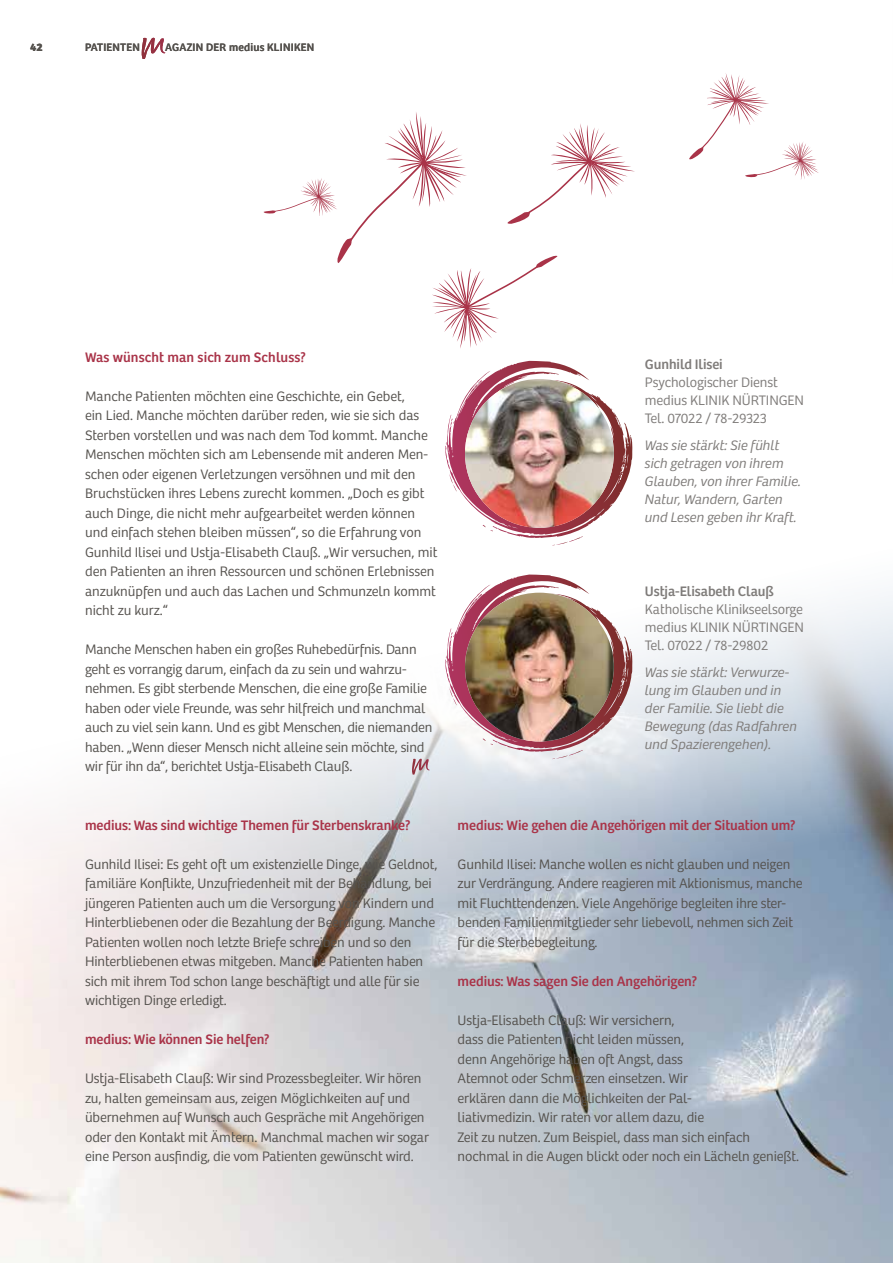
<style>
.page{position:relative;width:893px;height:1263px;background:#fff}
.page>*{position:absolute;margin:0;border:0;box-sizing:border-box;transform-origin:0 0}
.t1{font:14.25px/19.5px "Bree Light MK";letter-spacing:-.005em;color:#55524e}
.t2{font:italic 300 14.25px/18px "Bree";letter-spacing:-.005em;color:#7f7c7a}
.t3{font:14.25px "Bree Regular MK";letter-spacing:-.005em;color:#a93348}
.t4{font:14.25px/18px "Bree Light MK";letter-spacing:-.005em;color:#7f7c7a}
.t5{font:300 14.25px "Bree";letter-spacing:-.005em;color:#7f7c7a}
.t6{font:14.25px "Bree";letter-spacing:-.005em;color:#7f7c7a}
.t7{font:11.25px "Bree Regular MK";letter-spacing:.02em;color:#55524e}
.t8{font:700 11.25px "Bree";color:#55524e}
</style>
<div class="page">
<svg style="left:142px;top:38px;width:11px;height:21px"></svg>
<img style="left:0;top:446px;width:893px;height:817px">
<svg style="left:412px;top:759px;width:8px;height:16px"></svg>
<svg style="left:445px;top:577px;width:163px;height:182px"></svg>
<img style="left:465px;top:593px;width:149px;height:148px;border-radius:74px">
<svg style="left:445px;top:363px;width:163px;height:183px"></svg>
<img style="left:465px;top:379px;width:149px;height:149px;border-radius:74px">
<svg style="left:263px;top:112px;width:372px;height:236px"></svg>
<svg style="left:689px;top:73px;width:130px;height:106px"></svg>
<p class="t8" style="left:30px;top:40px;width:14px">42</p>
<p class="t7" style="left:85px;top:40px;width:56px">PATIENTEN</p>
<p class="t7" style="left:165px;top:40px;width:151px">AGAZIN DER medius KLINIKEN</p>
<p class="t3" style="left:85px;top:349px;width:223px">Was wünscht man sich zum Schluss?</p>
<p class="t1" style="left:85px;top:387px;width:354px">Manche Patienten möchten eine Geschichte, ein Gebet,<br>ein Lied. Manche möchten darüber reden, wie sie sich das Sterben vorstellen und was nach dem Tod kommt. Manche Menschen möchten sich am Lebensende mit anderen Men&shy;schen oder eigenen Verletzungen versöhnen und mit den Bruchstücken ihres Lebens zurecht kommen. „Doch es gibt auch Dinge, die nicht mehr aufgearbeitet werden können und einfach stehen bleiben müssen“, so die Erfahrung von Gunhild Ilisei und Ustja-Elisabeth Clauß. „Wir versuchen, mit den Patienten an ihren Ressourcen und schönen Erlebnissen anzuknüpfen und auch das Lachen und Schmunzeln kommt nicht zu kurz.“</p>
<p class="t1" style="left:85px;top:640px;width:349px">Manche Menschen haben ein großes Ruhebedürfnis. Dann geht es vorrangig darum, einfach da zu sein und wahrzu&shy;nehmen. Es gibt sterbende Menschen, die eine große Familie haben oder viele Freunde, was sehr hilfreich und manchmal auch zu viel sein kann. Und es gibt Menschen, die niemanden haben. „Wenn dieser Mensch nicht alleine sein möchte, sind wir für ihn da“, berichtet Ustja-Elisabeth Clauß.</p>
<p class="t3" style="left:85px;top:817px;width:327px">medius: Was sind wichtige Themen für Sterbenskranke?</p>
<p class="t1" style="left:85px;top:855px;width:354px">Gunhild Ilisei: Es geht oft um existenzielle Dinge, wie Geldnot, familiäre Konflikte, Unzufriedenheit mit der Behandlung, bei jüngeren Patienten auch um die Versorgung von Kindern und Hinterbliebenen oder die Bezahlung der Beerdigung. Manche Patienten wollen noch letzte Briefe schreiben und so den Hinterbliebenen etwas mitgeben. Manche Patienten haben sich mit ihrem Tod schon lange beschäftigt und alle für sie wichtigen Dinge erledigt.</p>
<p class="t3" style="left:85px;top:1031px;width:186px">medius: Wie können Sie helfen?</p>
<p class="t1" style="left:85px;top:1069px;width:345px">Ustja-Elisabeth Clauß: Wir sind Prozessbegleiter. Wir hören zu, halten gemeinsam aus, zeigen Möglichkeiten auf und übernehmen auf Wunsch auch Gespräche mit Angehörigen oder den Kontakt mit Ämtern. Manchmal machen wir sogar eine Person ausfindig, die vom Patienten gewünscht wird.</p>
<p class="t6" style="left:645px;top:355px;width:79px">Gunhild Ilisei</p>
<p class="t5" style="left:645px;top:373px;width:135px">Psychologischer Dienst</p>
<p class="t4" style="left:645px;top:391px;width:161px">medius KLINIK NÜRTINGEN<br>Tel. 07022 / 78-29323</p>
<p class="t2" style="left:645px;top:435px;width:158px">Was sie stärkt: Sie fühlt sich getragen von ihrem<br>Glauben, von ihrer Familie.<br>Natur, Wandern, Garten und Lesen geben ihr Kraft.</p>
<p class="t6" style="left:645px;top:583px;width:130px">Ustja-Elisabeth Clauß</p>
<p class="t5" style="left:645px;top:601px;width:160px">Katholische Klinikseelsorge</p>
<p class="t4" style="left:645px;top:618px;width:161px">medius KLINIK NÜRTINGEN<br>Tel. 07022 / 78-29802</p>
<p class="t2" style="left:645px;top:662px;width:154px">Was sie stärkt: Verwurze&shy;lung im Glauben und in der Familie. Sie liebt die<br>Bewegung (das Radfahren und Spazierengehen).</p>
<p class="t3" style="left:458px;top:816px;width:340px">medius: Wie gehen die Angehörigen mit der Situation um?</p>
<p class="t1" style="left:458px;top:854px;width:346px">Gunhild Ilisei: Manche wollen es nicht glauben und neigen zur Verdrängung. Andere reagieren mit Aktionismus, manche mit Fluchttendenzen. Viele Angehörige begleiten ihre ster&shy;benden Familienmitglieder sehr liebevoll, nehmen sich Zeit für die Sterbebegleitung.</p>
<p class="t3" style="left:458px;top:972px;width:241px">medius: Was sagen Sie den Angehörigen?</p>
<p class="t1" style="left:458px;top:1010px;width:343px">Ustja-Elisabeth Clauß: Wir versichern,<br>dass die Patienten nicht leiden müssen,<br>denn Angehörige haben oft Angst, dass<br>Atemnot oder Schmerzen einsetzen. Wir<br>erklären dann die Möglichkeiten der Pal-<br>liativmedizin. Wir raten vor allem dazu, die<br>Zeit zu nutzen. Zum Beispiel, dass man sich einfach nochmal in die Augen blickt oder noch ein Lächeln genießt.</p>
</div>
